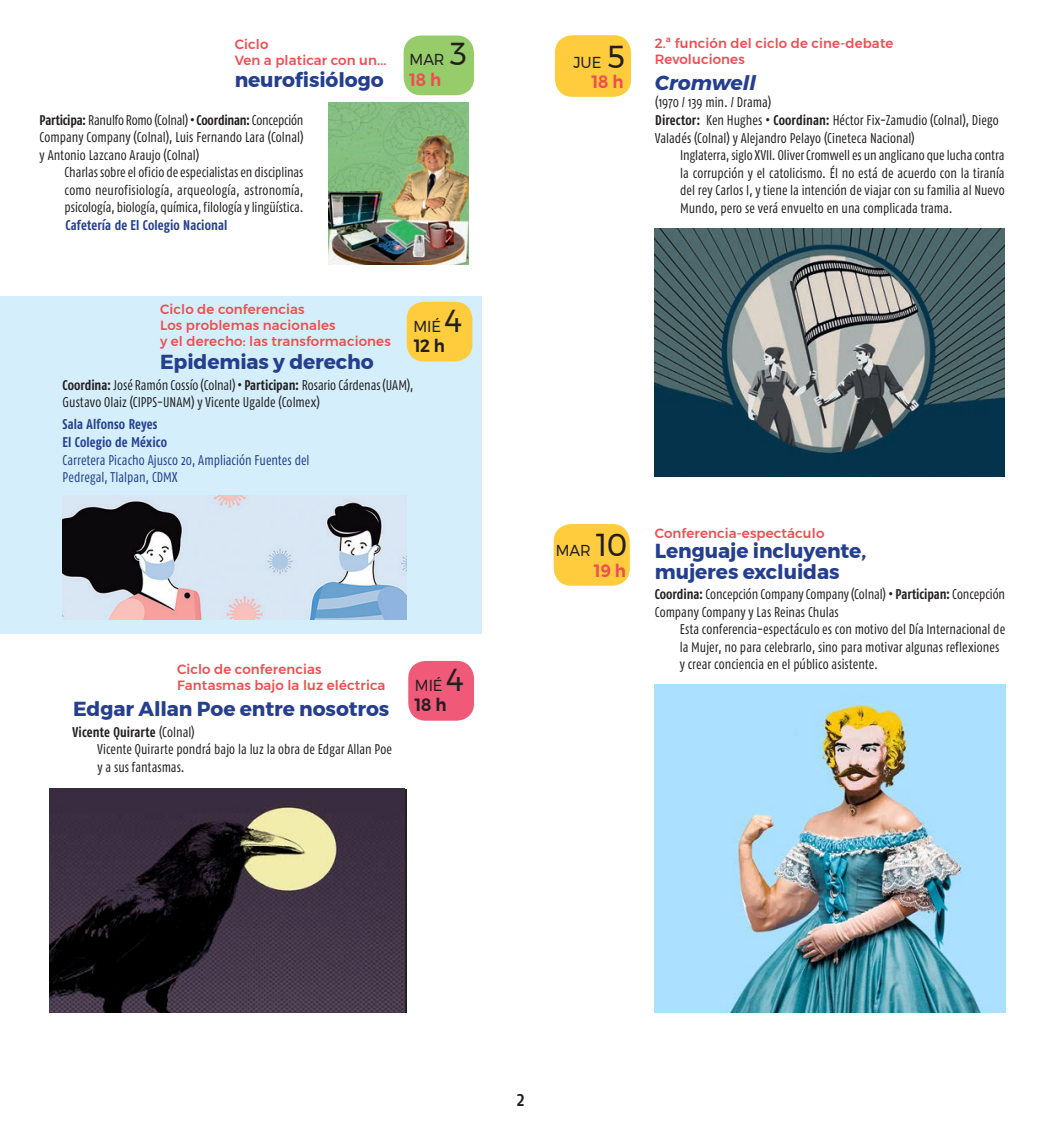
<style>
.page{position:relative;width:1042px;height:1141px;background:#fff}
.page>*{position:absolute;margin:0;border:0;box-sizing:border-box;transform-origin:0 0}
.t1{font:500 21.18px "Fago Co";color:#231f20}
.t2{font:700 20.3px "Montserrat";letter-spacing:-.005em;color:#253f8e}
.t3{font:italic 700 20.3px "Montserrat";letter-spacing:-.005em;color:#253f8e}
.t4{font:600 17.68px "Montserrat";color:#ef4d52;scale:.93 1}
.t5{font:600 17.68px "Montserrat";color:#231f20;scale:.93 1}
.t6{font:15.75px "Montserrat";color:#231f20;scale:.93 1}
.t7{font:14px/17.7px "Fago Co";color:#231f20;scale:.93 1}
.t8{font:14px/17.7px "Fago Co";letter-spacing:.005em;color:#253f8e;scale:.93 1}
.t9{font:700 14px "Fago Co";letter-spacing:.01em;color:#253f8e;scale:.93 1}
.t10{font:700 14px "Fago Co";letter-spacing:.01em;color:#231f20;scale:.93 1}
.t11{font:500 13.3px "Montserrat";letter-spacing:.01em;color:#ef4d52}
.s1{font-weight:700}
.s2{font-size:31.68px}
.s3{font-weight:400}
</style>
<div class="page">
<div style="left:0;top:296px;width:481px;height:337px;background:#d4effb"></div>
<img style="left:655px;top:685px;width:350px;height:328px">
<div style="left:408px;top:661px;width:66px;height:60px;background:#f05978;border-radius:17px"></div>
<div style="left:407px;top:302px;width:65px;height:59px;background:#fecc3c;border-radius:17px"></div>
<div style="left:404px;top:35px;width:70px;height:60px;background:#97cc6b;border-radius:17px"></div>
<img style="left:328px;top:103px;width:141px;height:162px">
<img style="left:655px;top:229px;width:349px;height:247px">
<img style="left:50px;top:789px;width:354px;height:224px">
<img style="left:63px;top:495px;width:344px;height:124px">
<div style="left:554px;top:524px;width:76px;height:62px;background:#fecc3c;border-radius:17px"></div>
<div style="left:555px;top:35px;width:76px;height:62px;background:#fecc3c;border-radius:17px"></div>
<p class="t11" style="left:235px;top:34px;width:35px">Ciclo</p>
<p class="t11" style="left:235px;top:50px;width:153px">Ven a platicar con un...</p>
<p class="t2" style="left:235px;top:63px;width:150px">neurofisiólogo</p>
<p class="t7" style="left:40px;top:111px;width:285px;text-align:justify"><span class="s1">Participa:</span> Ranulfo Romo (Colnal) <span class="s1">•Coordinan:</span> Concepción Company Company (Colnal), Luis Fernando Lara (Colnal) y Antonio Lazcano Araujo (Colnal)</p>
<p class="t7" style="left:65px;top:163px;width:258px;text-align:justify">Charlas sobre el oficio de especialistas en disciplinas como neurofisiología, arqueología, astronomía, psicología, biología, química, filología y lingüística.</p>
<p class="t9" style="left:65px;top:217px;width:176px">Cafetería de El Colegio Nacional</p>
<p class="t6" style="left:409px;top:48px;width:63px">MAR <span class="s2">3</span></p>
<p class="t4" style="left:409px;top:66px;width:36px">18 h</p>
<p class="t11" style="left:160px;top:299px;width:146px">Ciclo de conferencias</p>
<p class="t11" style="left:160px;top:315px;width:177px">Los problemas nacionales</p>
<p class="t11" style="left:160px;top:331px;width:232px">y el derecho: las transformaciones</p>
<p class="t2" style="left:160px;top:346px;width:215px">Epidemias y derecho</p>
<p class="t6" style="left:413px;top:314px;width:54px">MIÉ <span class="s2">4</span></p>
<p class="t5" style="left:414px;top:332px;width:35px">12 h</p>
<p class="t7" style="left:63px;top:376px;width:379px"><span class="s1">Coordina:</span> José Ramón Cossío (Colnal) <span class="s1">• Participan:</span> Rosario Cárdenas (UAM),<br>Gustavo Olaiz (CIPPS-UNAM) y Vicente Ugalde (Colmex)</p>
<p class="t9" style="left:63px;top:416px;width:103px">Sala Alfonso Reyes</p>
<p class="t9" style="left:63px;top:434px;width:114px">El Colegio de México</p>
<p class="t8" style="left:63px;top:451px;width:267px">Carretera Picacho Ajusco 20, Ampliación Fuentes del<br>Pedregal, Tlalpan, CDMX</p>
<p class="t11" style="left:177px;top:658px;width:146px">Ciclo de conferencias</p>
<p class="t11" style="left:177px;top:674px;width:210px">Fantasmas bajo la luz eléctrica</p>
<p class="t2" style="left:73px;top:693px;width:318px">Edgar Allan Poe entre nosotros</p>
<p class="t10" style="left:73px;top:723px;width:133px">Vicente Quirarte <span class="s3">(Colnal)</span></p>
<p class="t7" style="left:97px;top:740px;width:318px">Vicente Quirarte pondrá bajo la luz la obra de Edgar Allan Poe</p>
<p class="t7" style="left:97px;top:758px;width:95px">y a sus fantasmas.</p>
<p class="t6" style="left:415px;top:673px;width:54px">MIÉ <span class="s2">4</span></p>
<p class="t5" style="left:415px;top:691px;width:36px">18 h</p>
<p class="t6" style="left:573px;top:50px;width:57px">JUE <span class="s2">5</span></p>
<p class="t4" style="left:592px;top:67px;width:36px">18 h</p>
<p class="t11" style="left:655px;top:33px;width:240px">2.ª función del ciclo de cine-debate</p>
<p class="t11" style="left:655px;top:49px;width:92px">Revoluciones</p>
<p class="t7" style="left:655px;top:94px;width:126px">(1970 / 139 min. / Drama)</p>
<p class="t7" style="left:655px;top:111px;width:371px"><span class="s1">Director:</span> Ken Hughes <span class="s1">• Coordinan:</span> Héctor Fix-Zamudio (Colnal), Diego<br>Valadés (Colnal) y Alejandro Pelayo (Cineteca Nacional)</p>
<p class="t7" style="left:680px;top:146px;width:350px;text-align:justify">Inglaterra, siglo XVII. Oliver Cromwell es un anglicano que lucha contra la corrupción y el catolicismo. Él no está de acuerdo con la tiranía del rey Carlos I, y tiene la intención de viajar con su familia al Nuevo Mundo, pero se verá envuelto en una complicada trama.</p>
<p class="t3" style="left:655px;top:67px;width:103px">Cromwell</p>
<p class="t6" style="left:556px;top:539px;width:78px">MAR <span class="s2">10</span></p>
<p class="t4" style="left:594px;top:556px;width:36px">19 h</p>
<p class="t11" style="left:655px;top:523px;width:171px">Conferencia-espectáculo</p>
<p class="t2" style="left:655px;top:535px;width:213px">Lenguaje incluyente,</p>
<p class="t2" style="left:655px;top:556px;width:186px">mujeres excluidas</p>
<p class="t7" style="left:655px;top:585px;width:378px"><span class="s1">Coordina:</span> Concepción Company Company (Colnal) <span class="s1">• Participan:</span> Concepción<br>Company Company y Las Reinas Chulas</p>
<p class="t7" style="left:680px;top:620px;width:351px">Esta conferencia-espectáculo es con motivo del Día Internacional de la Mujer, no para celebrarlo, sino para motivar algunas reflexiones</p>
<p class="t7" style="left:680px;top:656px;width:214px">y crear conciencia en el público asistente.</p>
<p class="t1" style="left:517px;top:1087px;width:9px">2</p>
</div>
